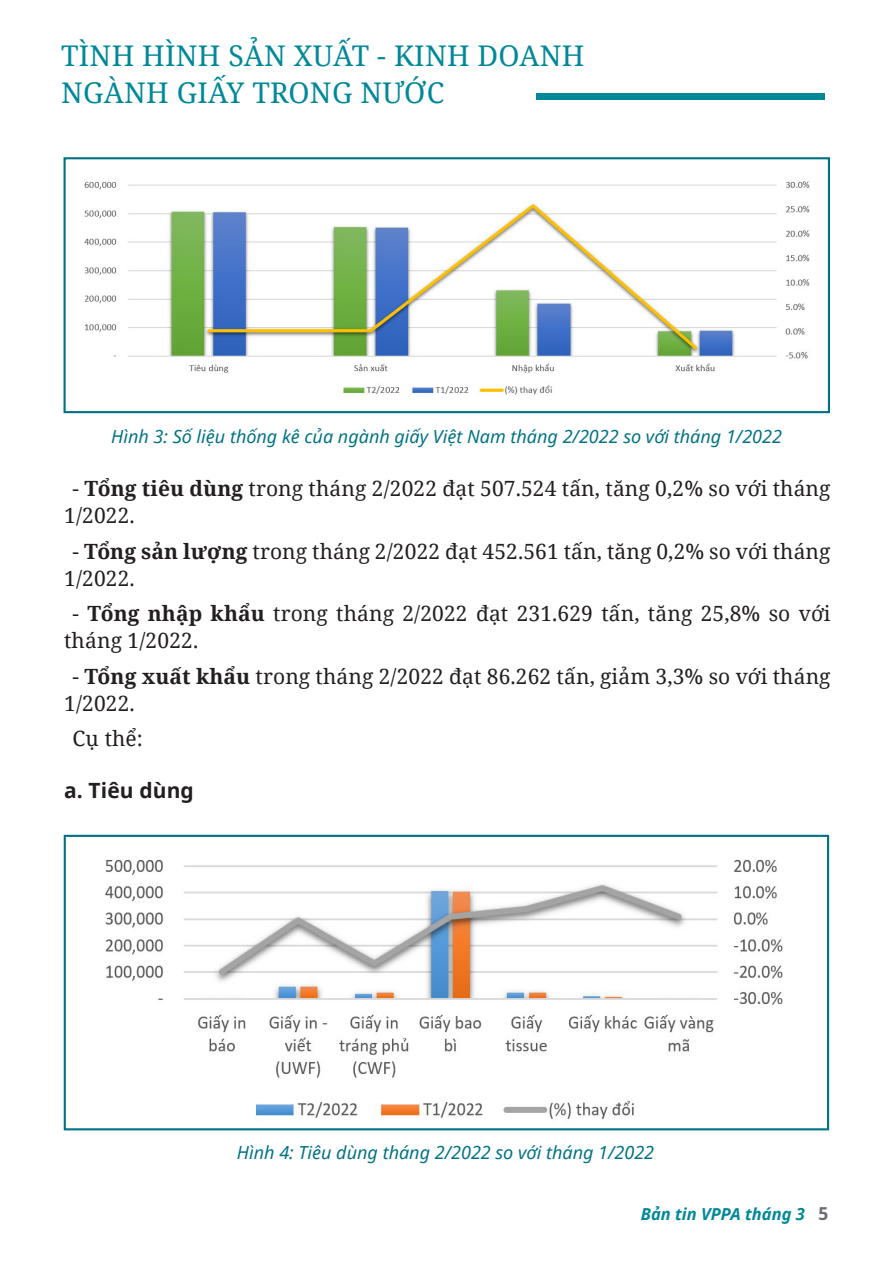
<style>
.page{position:relative;width:893px;height:1263px;background:#fff}
.page>*{position:absolute;margin:0;border:0;box-sizing:border-box;transform-origin:0 0}
.t1{font:28.5px "Noto Serif";letter-spacing:.01em;color:#089}
.t2{font:21px/27px "Noto Serif";letter-spacing:.005em;color:#231f20}
.t3{font:700 21px "Noto Sans";letter-spacing:.005em;color:#231f20}
.t4{font:italic 18px "Noto Sans";color:#007284}
.t5{font:italic 700 16.5px "Noto Sans";color:#089}
.s1{font-weight:700}
.s2{font-style:normal;font-size:18px;color:#6c6d70}
</style>
<div class="page">
<div style="left:536px;top:94px;width:288px;height:6px;background:#089"></div>
<img style="left:84px;top:181px;width:726px;height:214px">
<div style="left:64px;top:157px;width:766px;height:256px;border:2px solid #007284"></div>
<img style="left:105px;top:859px;width:678px;height:263px">
<div style="left:64px;top:835px;width:765px;height:295px;border:2px solid #007284"></div>
<p class="t1" style="left:61px;top:36px;width:525px">TÌNH HÌNH SẢN XUẤT - KINH DOANH</p>
<p class="t1" style="left:61px;top:73px;width:385px">NGÀNH GIẤY TRONG NƯỚC</p>
<p class="t4" style="left:111px;top:424px;width:672px">Hình 3: Số liệu thống kê của ngành giấy Việt Nam tháng 2/2022 so với tháng 1/2022</p>
<p class="t2" style="left:64px;top:474px;width:768px;text-indent:9px">- <span class="s1">Tổng tiêu dùng</span> trong tháng 2/2022 đạt 507.524 tấn, tăng 0,2% so với tháng<br>1/2022.</p>
<p class="t2" style="left:64px;top:537px;width:768px;text-indent:9px">- <span class="s1">Tổng sản lượng</span> trong tháng 2/2022 đạt 452.561 tấn, tăng 0,2% so với tháng<br>1/2022.</p>
<p class="t2" style="left:64px;top:599px;width:768px;text-indent:9px">- <span class="s1">Tổng nhập khẩu</span> trong tháng 2/2022 đạt 231.629 tấn, tăng 25,8% so với tháng 1/2022.</p>
<p class="t2" style="left:64px;top:662px;width:768px;text-indent:9px">- <span class="s1">Tổng xuất khẩu</span> trong tháng 2/2022 đạt 86.262 tấn, giảm 3,3% so với tháng<br>1/2022.</p>
<p class="t2" style="left:73px;top:724px;width:72px">Cụ thể:</p>
<p class="t3" style="left:64px;top:776px;width:131px">a. Tiêu dùng</p>
<p class="t4" style="left:237px;top:1140px;width:419px">Hình 4: Tiêu dùng tháng 2/2022 so với tháng 1/2022</p>
<p class="t5" style="left:641px;top:1202px;width:189px">Bản tin VPPA tháng 3 <span class="s2">5</span></p>
</div>
